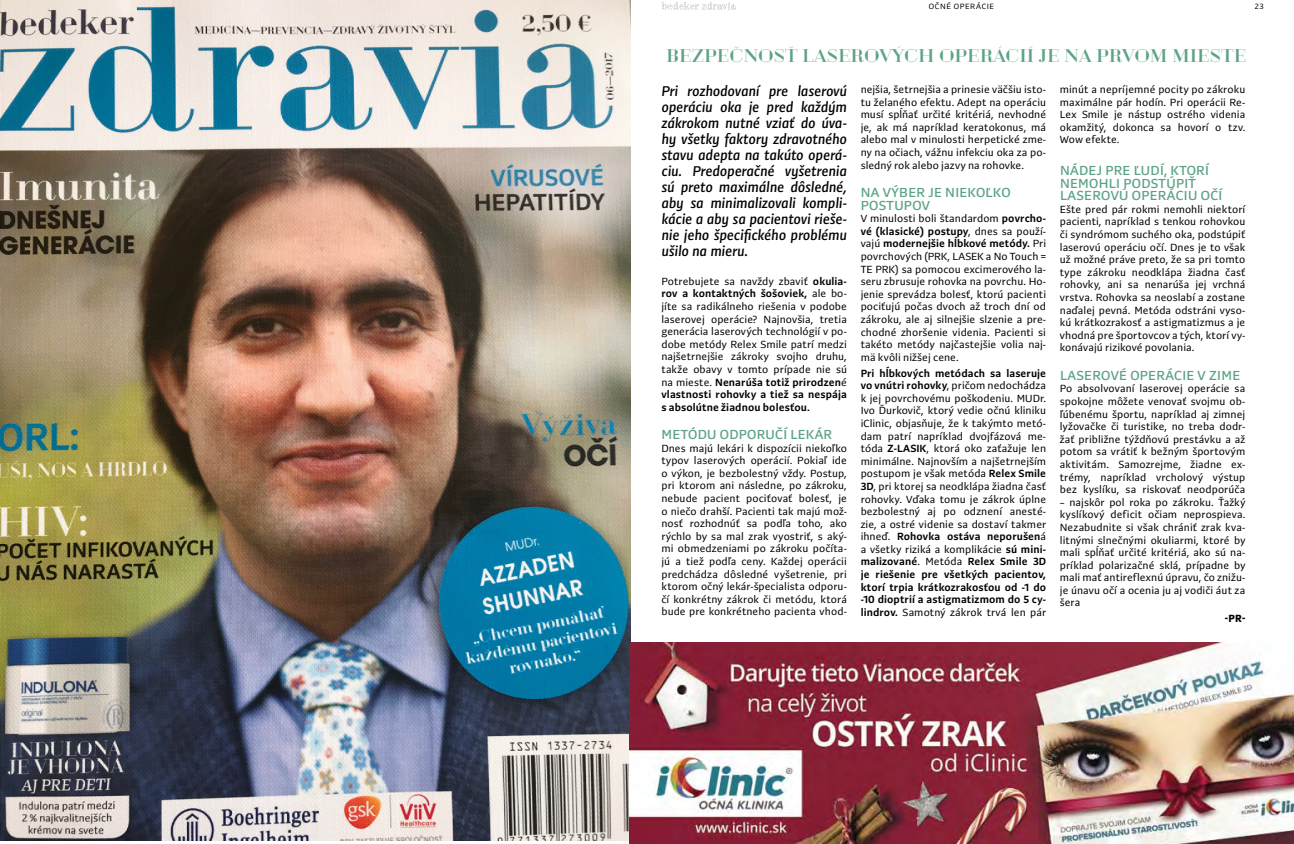
<style>
.page{position:relative;width:1294px;height:844px;background:#fff}
.page>*{position:absolute;margin:0;border:0;box-sizing:border-box;transform-origin:0 0}
.t1{font:17.12px "Geotica Three";color:#5ca384}
.t2{font:italic 500 14.88px/16px "Preto Sans OT Std";letter-spacing:-.005em;color:#000;text-align:justify}
.t3{font:500 13.75px/12.6px "Preto Sans OT Std";letter-spacing:.025em;color:#5ca384}
.t4{font:10.88px/12.6px "Preto Sans OT Std";letter-spacing:.005em;color:#000;text-align:justify}
.t5{font:900 10.88px "Preto Sans OT Std";color:#000}
.t6{font:8px "Preto Sans OT Std";letter-spacing:.075em;color:#000}
.s1{font-weight:700}
</style>
<div class="page">
<img style="left:0;top:0;width:630px;height:840px">
<svg style="left:661px;top:2px;width:75px;height:7px"></svg>
<img style="left:629px;top:642px;width:664px;height:201px">
<p class="t6" style="left:928px;top:2px;width:67px">OČNÉ OPERÁCIE</p>
<p class="t6" style="left:1254px;top:1px;width:10px">23</p>
<h1 class="t1" style="left:666px;top:45px;width:582px">BEZPEČNOSŤ LASEROVÝCH OPERÁCIÍ JE NA PRVOM MIESTE</h1>
<p class="t2" style="left:661px;top:83px;width:187px">Pri rozhodovaní pre laserovú operáciu oka je pred každým zákrokom nutné vziať do úva&shy;hy všetky faktory zdravotného stavu adepta na takúto operá&shy;ciu. Predoperačné vyšetrenia sú preto maximálne dôsledné, aby sa minimalizovali kompli&shy;kácie a aby sa pacientovi rieše&shy;nie jeho špecifického problému ušilo na mieru.</p>
<p class="t4" style="left:661px;top:275px;width:187px">Potrebujete sa navždy zbaviť <span class="s1">okulia&shy;rov a kontaktných šošoviek,</span> ale bo&shy;jíte sa radikálneho riešenia v podobe laserovej operácie? Najnovšia, tretia generácia laserových technológií v po&shy;dobe metódy Relex Smile patrí medzi najšetrnejšie zákroky svojho druhu, takže obavy v tomto prípade nie sú na mieste. <span class="s1">Nenarúša totiž prirodzen</span>é <span class="s1">vlastnosti rohovky a tiež sa nespája s absolútne žiadnou bolesťou.</span></p>
<p class="t3" style="left:661px;top:428px;width:172px">METÓDU ODPORUČÍ LEKÁR</p>
<p class="t4" style="left:661px;top:442px;width:187px">Dnes majú lekári k dispozícii niekoľko typov laserových operácií. Pokiaľ ide o výkon, je bezbolestný vždy. Postup, pri ktorom ani následne, po zákroku, nebude pacient pociťovať bolesť, je o niečo drahší. Pacienti tak majú mož&shy;nosť rozhodnúť sa podľa toho, ako rýchlo by sa mal zrak vyostriť, s aký&shy;mi obmedzeniami po zákroku počíta&shy;jú a tiež podľa ceny. Každej operácii predchádza dôsledné vyšetrenie, pri ktorom očný lekár-špecialista odporu&shy;čí konkrétny zákrok či metódu, ktorá bude pre konkrétneho pacienta vhod-</p>
<p class="t4" style="left:1059px;top:83px;width:187px">minút a nepríjemné pocity po zákroku maximálne pár hodín. Pri operácii Re-Lex Smile je nástup ostrého videnia okamžitý, dokonca sa hovorí o tzv.<br>Wow efekte.</p>
<p class="t3" style="left:1059px;top:164px;width:164px">NÁDEJ PRE ĽUDÍ, KTORÍ<br>NEMOHLI PODSTÚPIŤ<br>LASEROVÚ OPERÁCIU OČÍ</p>
<p class="t4" style="left:1059px;top:203px;width:187px">Ešte pred pár rokmi nemohli niektorí pacienti, napríklad s tenkou rohovkou či syndrómom suchého oka, podstúpiť laserovú operáciu očí. Dnes je to však už možné práve preto, že sa pri tomto type zákroku neodklápa žiadna časť rohovky, ani sa nenarúša jej vrchná vrstva. Rohovka sa neoslabí a zostane naďalej pevná. Metóda odstráni vyso&shy;kú krátkozrakosť a astigmatizmus a je vhodná pre športovcov a tých, ktorí vy&shy;konávajú rizikové povolania.</p>
<p class="t3" style="left:1059px;top:369px;width:182px">LASEROVÉ OPERÁCIE V ZIME</p>
<p class="t4" style="left:1059px;top:382px;width:187px">Po absolvovaní laserovej operácie sa spokojne môžete venovať svojmu ob&shy;ľúbenému športu, napríklad aj zimnej lyžovačke či turistike, no treba dodr&shy;žať približne týždňovú prestávku a až potom sa vrátiť k bežným športovým aktivitám. Samozrejme, žiadne ex&shy;trémy, napríklad vrcholový výstup bez kyslíku, sa riskovať neodporúča</p>
<p class="t4" style="left:1059px;top:496px;width:187px">– najskôr pol roka po zákroku. Ťažký kyslíkový deficit očiam neprospieva.<br>Nezabudnite si však chrániť zrak kva&shy;litnými slnečnými okuliarmi, ktoré by mali spĺňať určité kritériá, ako sú na&shy;príklad polarizačné sklá, prípadne by mali mať antireflexnú úpravu, čo znižu&shy;je únavu očí a ocenia ju aj vodiči áut za šera</p>
<p class="t5" style="left:1224px;top:611px;width:22px">-PR-</p>
<p class="t4" style="left:860px;top:83px;width:187px">nejšia, šetrnejšia a prinesie väčšiu isto&shy;tu želaného efektu. Adept na operáciu musí spĺňať určité kritériá, nevhodné je, ak má napríklad keratokonus, má alebo mal v minulosti herpetické zme&shy;ny na očiach, vážnu infekciu oka za po&shy;sledný rok alebo jazvy na rohovke.</p>
<p class="t3" style="left:860px;top:186px;width:151px">NA VÝBER JE NIEKOĽKO<br>POSTUPOV</p>
<p class="t4" style="left:860px;top:212px;width:187px">V minulosti boli štandardom <span class="s1">povrcho&shy;vé (klasické) postupy</span>, dnes sa použí&shy;vajú <span class="s1">modernejšie hĺbkové metódy.</span> Pri povrchových (PRK, LASEK a No Touch = TE PRK) sa pomocou excimerového la&shy;seru zbrusuje rohovka na povrchu. Ho&shy;jenie sprevádza bolesť, ktorú pacienti pociťujú počas dvoch až troch dní od zákroku, ale aj silnejšie slzenie a pre&shy;chodné zhoršenie videnia. Pacienti si takéto metódy najčastejšie volia naj&shy;mä kvôli nižšej cene.</p>
<p class="t4" style="left:860px;top:366px;width:187px"><span class="s1">Pri hĺbkových metódach sa laseruje vo vnútri rohovky</span>, pričom nedochádza k jej povrchovému poškodeniu. MUDr.<br>Ivo Ďurkovič, ktorý vedie očnú kliniku iClinic, objasňuje, že k takýmto metó&shy;dam patrí napríklad dvojfázová me&shy;tóda <span class="s1">Z-LASIK</span>, ktorá oko zaťažuje len minimálne. Najnovším a najšetrnejším postupom je však metóda <span class="s1">Relex Smile 3D</span>, pri ktorej sa neodklápa žiadna časť rohovky. Vďaka tomu je zákrok úplne bezbolestný aj po odznení anesté&shy;zie, a ostré videnie sa dostaví takmer ihneď. <span class="s1">Rohovka ostáva neporušen</span>á a všetky riziká a komplikácie <span class="s1">sú mini&shy;malizované</span>. Metóda <span class="s1">Relex Smile 3D je riešenie pre všetkých pacientov, ktorí trpia krátkozrakosťou od -1 do -10 dioptrií a astigmatizmom do 5 cy&shy;lindrov.</span> Samotný zákrok trvá len pár</p>
</div>
